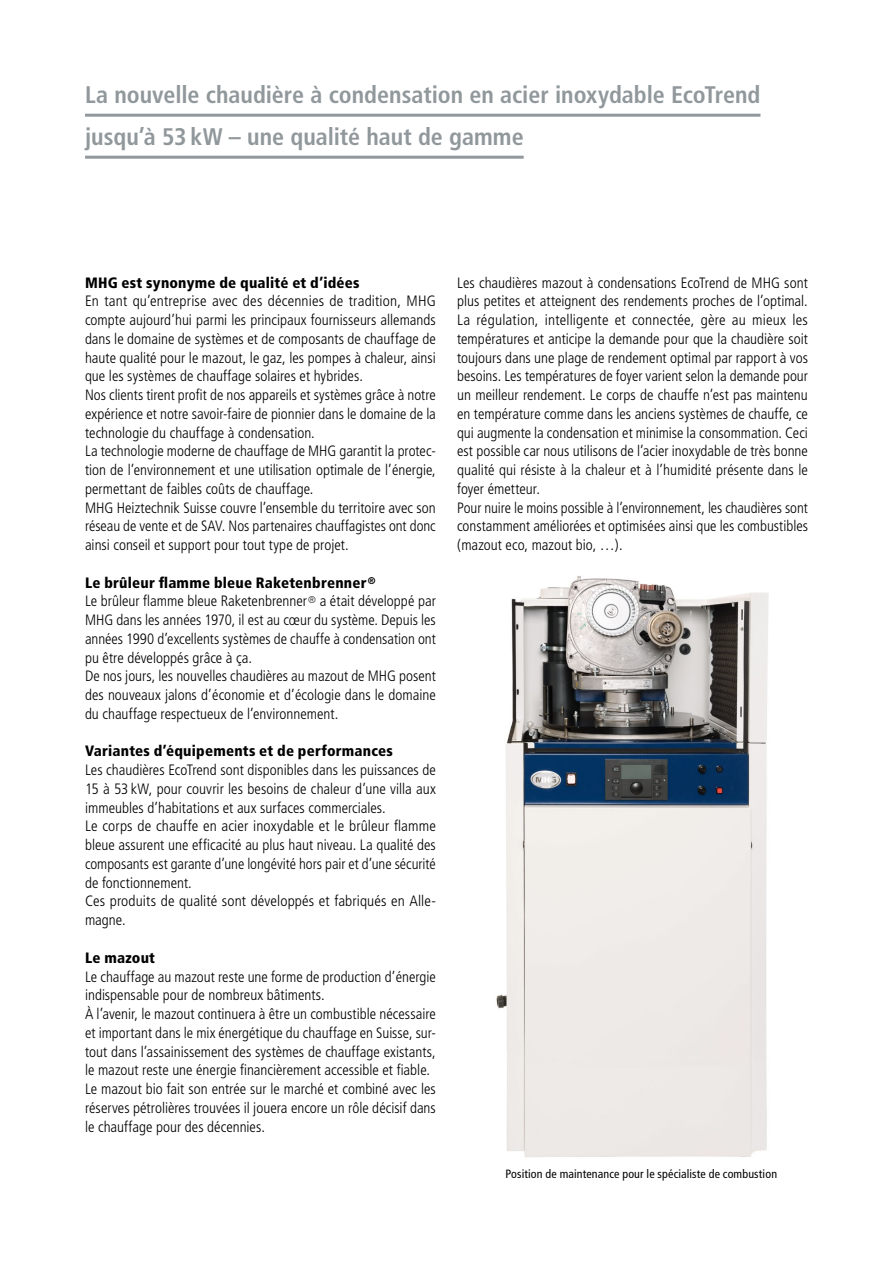
<style>
.page{position:relative;width:893px;height:1263px;background:#fff}
.page>*{position:absolute;margin:0;border:0;box-sizing:border-box;transform-origin:0 0}
.Lead_Linien_MHG{font:700 condensed 24px "Frutiger";color:#91989c}
.Grundtext_Blocksatz{font:300 condensed 15px/18.8px "Frutiger";color:#000;text-align:justify}
.Untertitel_Grundtext{font:900 condensed 15px "Frutiger";letter-spacing:.015em;color:#000}
.Bildlegenden_MHG_FR{font:condensed 12px "Frutiger";letter-spacing:.01em;color:#000}
</style>
<div class="page">
<img style="left:496px;top:576px;width:273px;height:582px">
<hr style="left:85px;top:114px;width:675px;height:3px;background:#91989c">
<hr style="left:85px;top:156px;width:439px;height:3px;background:#91989c">
<p class="Lead_Linien_MHG" style="left:85px;top:80px;width:677px">La nouvelle chaudière à condensation en acier inoxydable EcoTrend</p>
<p class="Lead_Linien_MHG" style="left:85px;top:122px;width:440px">jusqu’à 53 kW – une qualité haut de gamme</p>
<p class="Untertitel_Grundtext" style="left:85px;top:273px;width:276px">MHG est synonyme de qualité et d’idées</p>
<p class="Grundtext_Blocksatz" style="left:85px;top:292px;width:352px">En tant qu’entreprise avec des décennies de tradition, MHG compte aujourd’hui parmi les principaux fournisseurs allemands dans le domaine de systèmes et de composants de chauffage de haute qualité pour le mazout, le gaz, les pompes à chaleur, ainsi que les systèmes de chauffage solaires et hybrides.</p>
<p class="Grundtext_Blocksatz" style="left:85px;top:386px;width:352px">Nos clients tirent profit de nos appareils et systèmes grâce à notre expérience et notre savoir-faire de pionnier dans le domaine de la technologie du chauffage à condensation.</p>
<p class="Grundtext_Blocksatz" style="left:85px;top:442px;width:352px">La technologie moderne de chauffage de MHG garantit la protec&shy;tion de l’environnement et une utilisation optimale de l’énergie, permettant de faibles coûts de chauffage.</p>
<p class="Grundtext_Blocksatz" style="left:85px;top:498px;width:352px">MHG Heiztechnik Suisse couvre l’ensemble du territoire avec son réseau de vente et de SAV. Nos partenaires chauffagistes ont donc ainsi conseil et support pour tout type de projet.</p>
<p class="Untertitel_Grundtext" style="left:85px;top:573px;width:292px">Le brûleur flamme bleue Raketenbrenner <sup>®</sup></p>
<p class="Grundtext_Blocksatz" style="left:85px;top:592px;width:352px">Le brûleur flamme bleue Raketenbrenner <sup>®</sup> a était développé par MHG dans les années 1970, il est au cœur du système. Depuis les années 1990 d’excellents systèmes de chauffe à condensation ont pu être développés grâce à ça.</p>
<p class="Grundtext_Blocksatz" style="left:85px;top:667px;width:352px">De nos jours, les nouvelles chaudières au mazout de MHG posent des nouveaux jalons d’économie et d’écologie dans le domaine du chauffage respectueux de l’environnement.</p>
<p class="Untertitel_Grundtext" style="left:85px;top:742px;width:309px">Variantes d’équipements et de performances</p>
<p class="Grundtext_Blocksatz" style="left:85px;top:761px;width:352px">Les chaudières EcoTrend sont disponibles dans les puissances de 15 à 53 kW, pour couvrir les besoins de chaleur d’une villa aux immeubles d’habitations et aux surfaces commerciales.</p>
<p class="Grundtext_Blocksatz" style="left:85px;top:817px;width:352px">Le corps de chauffe en acier inoxydable et le brûleur flamme bleue assurent une efficacité au plus haut niveau. La qualité des composants est garante d’une longévité hors pair et d’une sécurité de fonctionnement.</p>
<p class="Grundtext_Blocksatz" style="left:85px;top:892px;width:352px">Ces produits de qualité sont développés et fabriqués en Alle&shy;magne.</p>
<p class="Untertitel_Grundtext" style="left:85px;top:948px;width:72px">Le mazout</p>
<p class="Grundtext_Blocksatz" style="left:85px;top:967px;width:352px">Le chauffage au mazout reste une forme de production d’énergie indispensable pour de nombreux bâtiments.</p>
<p class="Grundtext_Blocksatz" style="left:85px;top:1005px;width:352px">À l’avenir, le mazout continuera à être un combustible nécessaire et important dans le mix énergétique du chauffage en Suisse, sur&shy;tout dans l’assainissement des systèmes de chauffage existants, le mazout reste une énergie financièrement accessible et fiable.</p>
<p class="Grundtext_Blocksatz" style="left:85px;top:1080px;width:352px">Le mazout bio fait son entrée sur le marché et combiné avec les réserves pétrolières trouvées il jouera encore un rôle décisif dans le chauffage pour des décennies.</p>
<p class="Grundtext_Blocksatz" style="left:457px;top:273px;width:352px">Les chaudières mazout à condensations EcoTrend de MHG sont plus petites et atteignent des rendements proches de l’optimal.<br>La régulation, intelligente et connectée, gère au mieux les températures et anticipe la demande pour que la chaudière soit toujours dans une plage de rendement optimal par rapport à vos besoins. Les températures de foyer varient selon la demande pour un meilleur rendement. Le corps de chauffe n’est pas maintenu en température comme dans les anciens systèmes de chauffe, ce qui augmente la condensation et minimise la consommation. Ceci est possible car nous utilisons de l’acier inoxydable de très bonne qualité qui résiste à la chaleur et à l’humidité présente dans le foyer émetteur.</p>
<p class="Grundtext_Blocksatz" style="left:457px;top:498px;width:352px">Pour nuire le moins possible à l’environnement, les chaudières sont constamment améliorées et optimisées ainsi que les combustibles (mazout eco, mazout bio, …).</p>
<p class="Bildlegenden_MHG_FR" style="left:505px;top:1167px;width:273px">Position de maintenance pour le spécialiste de combustion</p>
</div>
